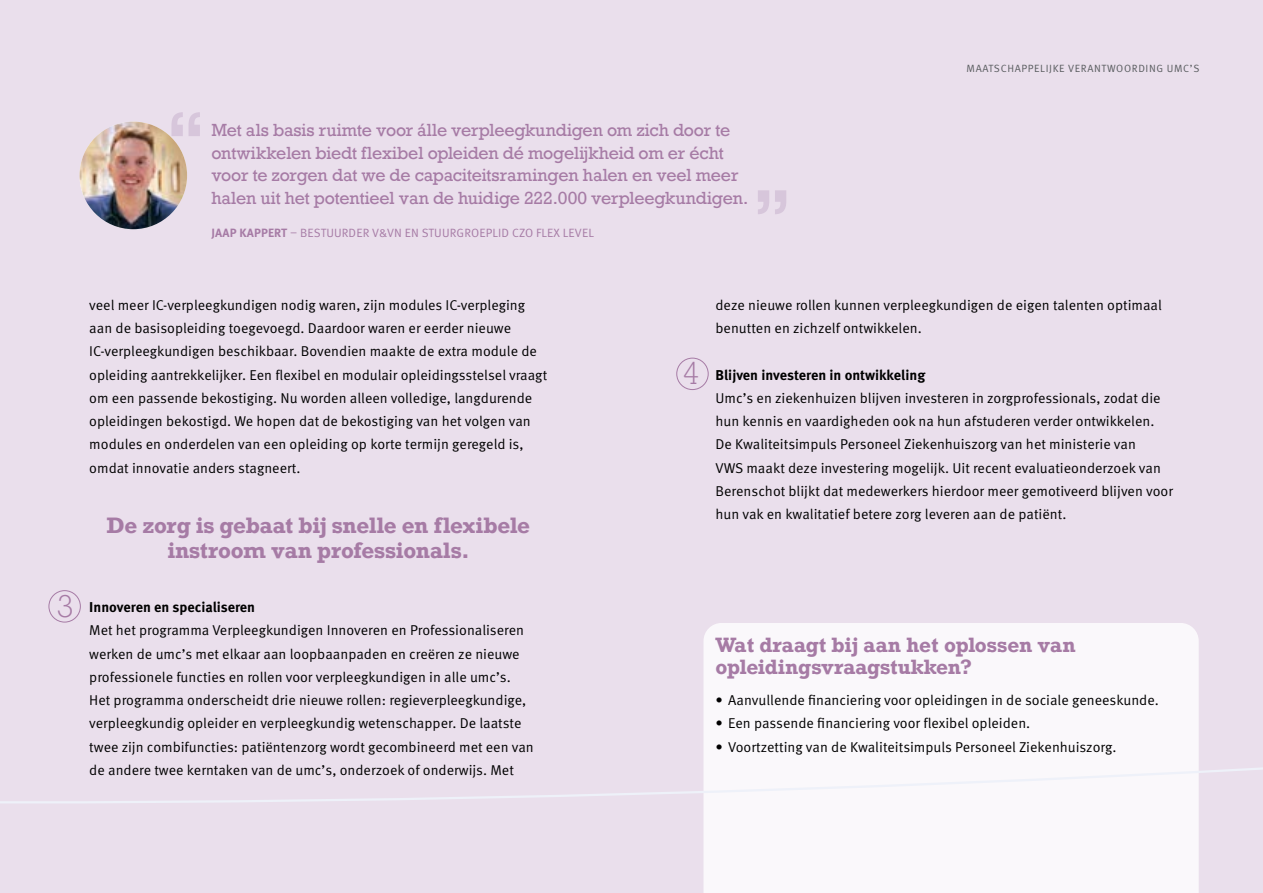
<style>
.page{position:relative;width:1263px;height:893px;background:#eadfec}
.page>*{position:absolute;margin:0;border:0;box-sizing:border-box;transform-origin:0 0}
.t1{font:700 64.2px "Rockwell Nova";color:#d7c6db}
.t2{font:300 29.55px "Rockwell Nova";color:#a67ba5}
.t3{font:700 21px/25.5px "Rockwell Nova";letter-spacing:-.015em;color:#a67ba5;text-align:center}
.t4{font:700 19.5px/22.5px "Rockwell";letter-spacing:-.01em;color:#a67ba5}
.t5{font:16.5px/22.5px "Rockwell Nova";letter-spacing:-.01em;color:#a67ba5}
.t6{font:14.25px/23.2px "Meta Pro Norm";color:#000}
.t7{font:700 14.25px "Meta Pro";color:#000}
.t8{font:12px "Meta Pro Norm";letter-spacing:.01em;color:#a67ba5}
.t9{font:10.5px "Meta Pro Norm";letter-spacing:.06em;color:#595c5f}
.s1{font-family:"Meta Pro";font-weight:700}
</style>
<div class="page">
<div style="left:703px;top:623px;width:496px;height:270px;background:#faf8fb"></div>
<img style="left:79px;top:122px;width:108px;height:107px;border-radius:54px">
<div style="left:676px;top:358px;width:32px;height:32px;border:1px solid #a67ba5;border-radius:50%"></div>
<div style="left:49px;top:590px;width:32px;height:32px;border:1px solid #a67ba5;border-radius:50%"></div>
<svg style="left:0;top:765px;width:1263px;height:49px"></svg>
<h1 class="t1" style="left:167px;top:95px;width:39px">“</h1>
<p class="t5" style="left:211px;top:119px;width:538px">Met als basis ruimte voor álle verpleegkundigen om zich door te ontwikkelen biedt flexibel opleiden dé mogelijkheid om er écht voor te zorgen dat we de capaciteitsramingen halen en veel meer halen uit het potentieel van de huidige 222.000 verpleegkundigen.</p>
<p class="t8" style="left:211px;top:224px;width:384px"><span class="s1">JAAP KAPPERT</span> – BESTUURDER V&amp;VN EN STUURGROEPLID CZO FLEX LEVEL</p>
<h1 class="t1" style="left:753px;top:173px;width:39px">”</h1>
<p class="t9" style="left:966px;top:60px;width:234px">MAATSCHAPPELIJKE VERANTWOORDING UMC’S</p>
<h2 class="t2" style="left:57px;top:588px;width:19px">3</h2>
<p class="t6" style="left:89px;top:292px;width:459px">veel meer IC-verpleegkundigen nodig waren, zijn modules IC-verpleging aan de basisopleiding toegevoegd. Daardoor waren er eerder nieuwe IC-verpleegkundigen beschikbaar. Bovendien maakte de extra module de opleiding aantrekkelijker. Een flexibel en modulair opleidingsstelsel vraagt om een passende bekostiging. Nu worden alleen volledige, langdurende opleidingen bekostigd. We hopen dat de bekostiging van het volgen van modules en onderdelen van een opleiding op korte termijn geregeld is, omdat innovatie anders stagneert.</p>
<h3 class="t3" style="left:107px;top:512px;width:424px">De zorg is gebaat bij snelle en flexibele instroom van professionals.</h3>
<p class="t7" style="left:89px;top:596px;width:167px">Innoveren en specialiseren</p>
<p class="t6" style="left:89px;top:618px;width:446px">Met het programma Verpleegkundigen Innoveren en Professionaliseren werken de umc’s met elkaar aan loopbaanpaden en creëren ze nieuwe professionele functies en rollen voor verpleegkundigen in alle umc’s.<br>Het programma onderscheidt drie nieuwe rollen: regieverpleegkundige, verpleegkundig opleider en verpleegkundig wetenschapper. De laatste twee zijn combifuncties: patiëntenzorg wordt gecombineerd met een van de andere twee kerntaken van de umc’s, onderzoek of onderwijs. Met</p>
<h2 class="t2" style="left:682px;top:355px;width:19px">4</h2>
<p class="t6" style="left:715px;top:292px;width:448px">deze nieuwe rollen kunnen verpleegkundigen de eigen talenten optimaal benutten en zichzelf ontwikkelen.</p>
<p class="t7" style="left:715px;top:363px;width:211px">Blijven investeren in ontwikkeling</p>
<p class="t6" style="left:715px;top:385px;width:459px">Umc’s en ziekenhuizen blijven investeren in zorgprofessionals, zodat die hun kennis en vaardigheden ook na hun afstuderen verder ontwikkelen.<br>De Kwaliteitsimpuls Personeel Ziekenhuiszorg van het ministerie van<br>VWS maakt deze investering mogelijk. Uit recent evaluatieonderzoek van Berenschot blijkt dat medewerkers hierdoor meer gemotiveerd blijven voor hun vak en kwalitatief betere zorg leveren aan de patiënt.</p>
<h3 class="t4" style="left:715px;top:633px;width:362px">Wat draagt bij aan het oplossen van opleidingsvraagstukken?</h3>
<p class="t6" style="left:715px;top:688px;width:445px">• Aanvullende financiering voor opleidingen in de sociale geneeskunde.</p>
<p class="t6" style="left:715px;top:711px;width:316px">• Een passende financiering voor flexibel opleiden.</p>
<p class="t6" style="left:715px;top:734px;width:402px">• Voortzetting van de Kwaliteitsimpuls Personeel Ziekenhuiszorg.</p>
</div>
